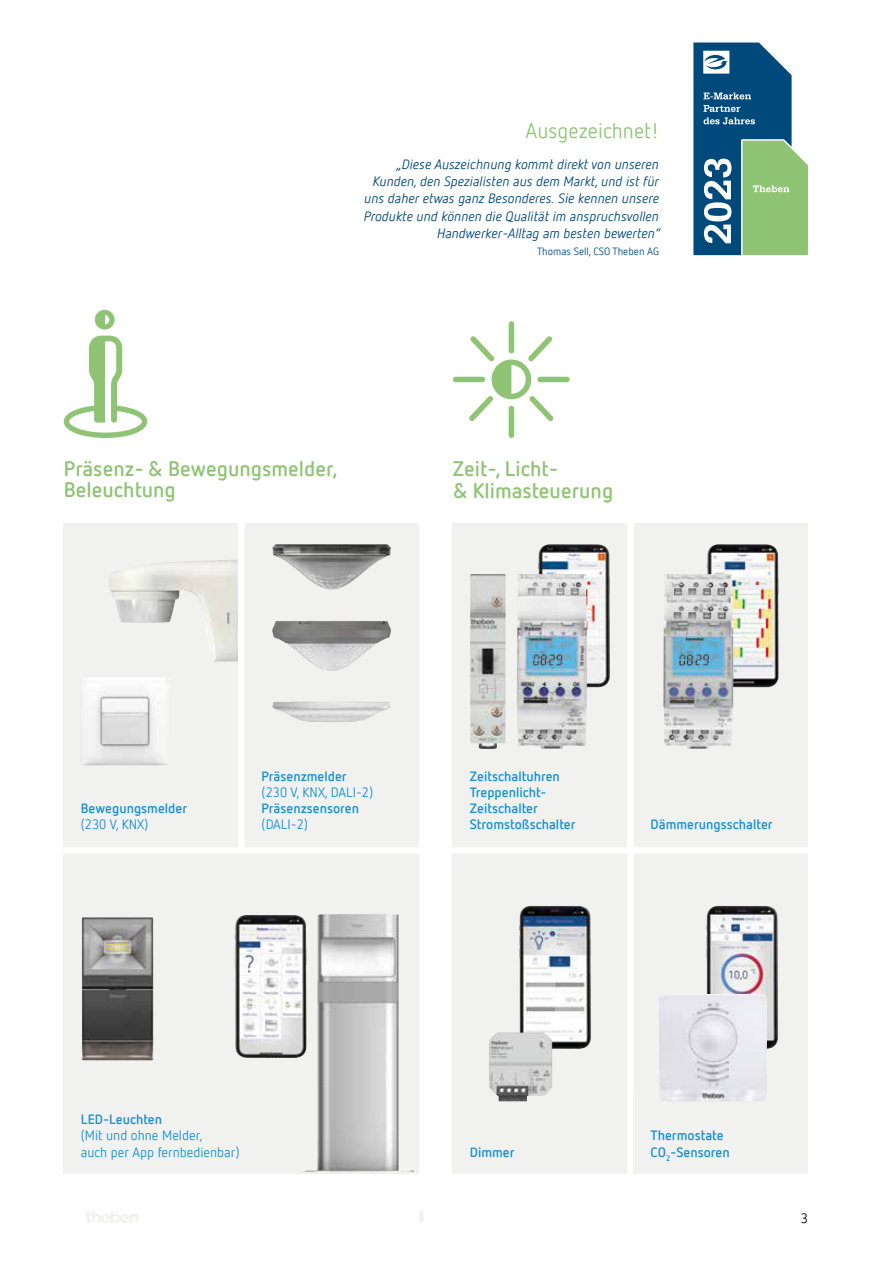
<style>
.page{position:relative;width:893px;height:1263px;background:#fff}
.page>*{position:absolute;margin:0;border:0;box-sizing:border-box;transform-origin:0 0}
.t1{font:700 21px/22.5px "Netto Offc Pro";color:#8fc475}
.t2{font:21px "Theben Netto Offc Pro";color:#8fc475}
.t3{font:italic 13.5px/17.2px "Netto Offc Pro";color:#00497b;text-align:right}
.t4{font:700 13.5px/16.2px "Netto Offc Pro";color:#1790d0}
.t5{font:13.5px/16.2px "Netto Offc Pro";color:#1790d0}
.t6{font:13.5px "Netto Offc Pro";color:#000}
.t7{font:10.5px "Netto Offc Pro";color:#00497b}
</style>
<div class="page">
<svg style="left:85px;top:1211px;width:53px;height:12px"></svg>
<div style="left:419px;top:1211px;width:5px;height:11px;background:#f1f1f0"></div>
<div style="left:453px;top:523px;width:355px;height:651px;background:#f1f1f0"></div>
<div style="left:64px;top:523px;width:355px;height:651px;background:#f1f1f0"></div>
<div style="left:238px;top:510px;width:6px;height:340px;background:#fff"></div>
<div style="left:627px;top:513px;width:7px;height:673px;background:#fff"></div>
<div style="left:509px;top:321px;width:5px;height:32px;background:#8fc475;border-radius:3px"></div>
<div style="left:509px;top:406px;width:5px;height:32px;background:#8fc475;border-radius:3px"></div>
<div style="left:537px;top:377px;width:33px;height:5px;background:#8fc475;border-radius:3px"></div>
<div style="left:453px;top:377px;width:32px;height:5px;background:#8fc475;border-radius:3px"></div>
<svg style="left:469px;top:336px;width:85px;height:85px"></svg>
<img style="left:519px;top:906px;width:72px;height:143px">
<img style="left:706px;top:906px;width:72px;height:143px">
<img style="left:659px;top:994px;width:108px;height:107px">
<img style="left:489px;top:1032px;width:63px;height:69px">
<img style="left:707px;top:544px;width:72px;height:144px">
<img style="left:470px;top:574px;width:36px;height:175px">
<img style="left:538px;top:544px;width:72px;height:144px">
<img style="left:517px;top:574px;width:70px;height:175px">
<img style="left:663px;top:574px;width:70px;height:175px">
<svg style="left:64px;top:336px;width:83px;height:102px"></svg>
<svg style="left:95px;top:310px;width:20px;height:20px"></svg>
<img style="left:108px;top:559px;width:130px;height:102px">
<img style="left:82px;top:678px;width:87px;height:87px">
<div style="left:0;top:847px;width:808px;height:7px;background:#fff"></div>
<img style="left:305px;top:914px;width:109px;height:257px">
<img style="left:235px;top:915px;width:72px;height:143px">
<img style="left:82px;top:917px;width:71px;height:143px">
<svg style="left:693px;top:43px;width:115px;height:212px"></svg>
<img style="left:272px;top:544px;width:119px;height:46px">
<img style="left:272px;top:621px;width:119px;height:50px">
<img style="left:272px;top:702px;width:119px;height:20px">
<h1 class="t2" style="left:526px;top:123px;width:135px">Ausgezeichnet!</h1>
<p class="t3" style="left:364px;top:157px;width:298px">„Diese Auszeichnung kommt direkt von unseren Kunden, den Spezialisten aus dem Markt, und ist für uns daher etwas ganz Besonderes. Sie kennen unsere Produkte und können die Qualität im anspruchsvollen Handwerker-Alltag am besten bewerten“</p>
<p class="t7" style="left:537px;top:246px;width:124px">Thomas Sell, CSO Theben AG</p>
<h1 class="t1" style="left:64px;top:459px;width:275px;line-height:21px">Präsenz- &amp; Bewegungsmelder,<br>Beleuchtung</h1>
<h1 class="t1" style="left:453px;top:458px;width:162px">Zeit-, Licht-<br>&amp; Klimasteuerung</h1>
<p class="t4" style="left:81px;top:801px;width:108px">Bewegungsmelder</p>
<p class="t5" style="left:81px;top:817px;width:69px">(230 V, KNX)</p>
<p class="t4" style="left:261px;top:769px;width:87px">Präsenzmelder</p>
<p class="t5" style="left:261px;top:784px;width:113px">(230 V, KNX, DALI-2)</p>
<p class="t4" style="left:261px;top:801px;width:99px">Präsenzsensoren</p>
<p class="t5" style="left:261px;top:817px;width:48px">(DALI-2)</p>
<p class="t4" style="left:470px;top:769px;width:107px">Zeitschaltuhren<br>Treppenlicht-<br>Zeitschalter<br>Stromstoßschalter</p>
<p class="t4" style="left:651px;top:817px;width:124px">Dämmerungsschalter</p>
<p class="t4" style="left:81px;top:1112px;width:83px">LED-Leuchten</p>
<p class="t5" style="left:81px;top:1128px;width:160px">(Mit und ohne Melder,<br>auch per App fernbedienbar)</p>
<p class="t4" style="left:470px;top:1145px;width:46px">Dimmer</p>
<p class="t4" style="left:651px;top:1128px;width:81px">Thermostate<br>CO<sub>2</sub>-Sensoren</p>
<p class="t6" style="left:801px;top:1211px;width:9px">3</p>
</div>
